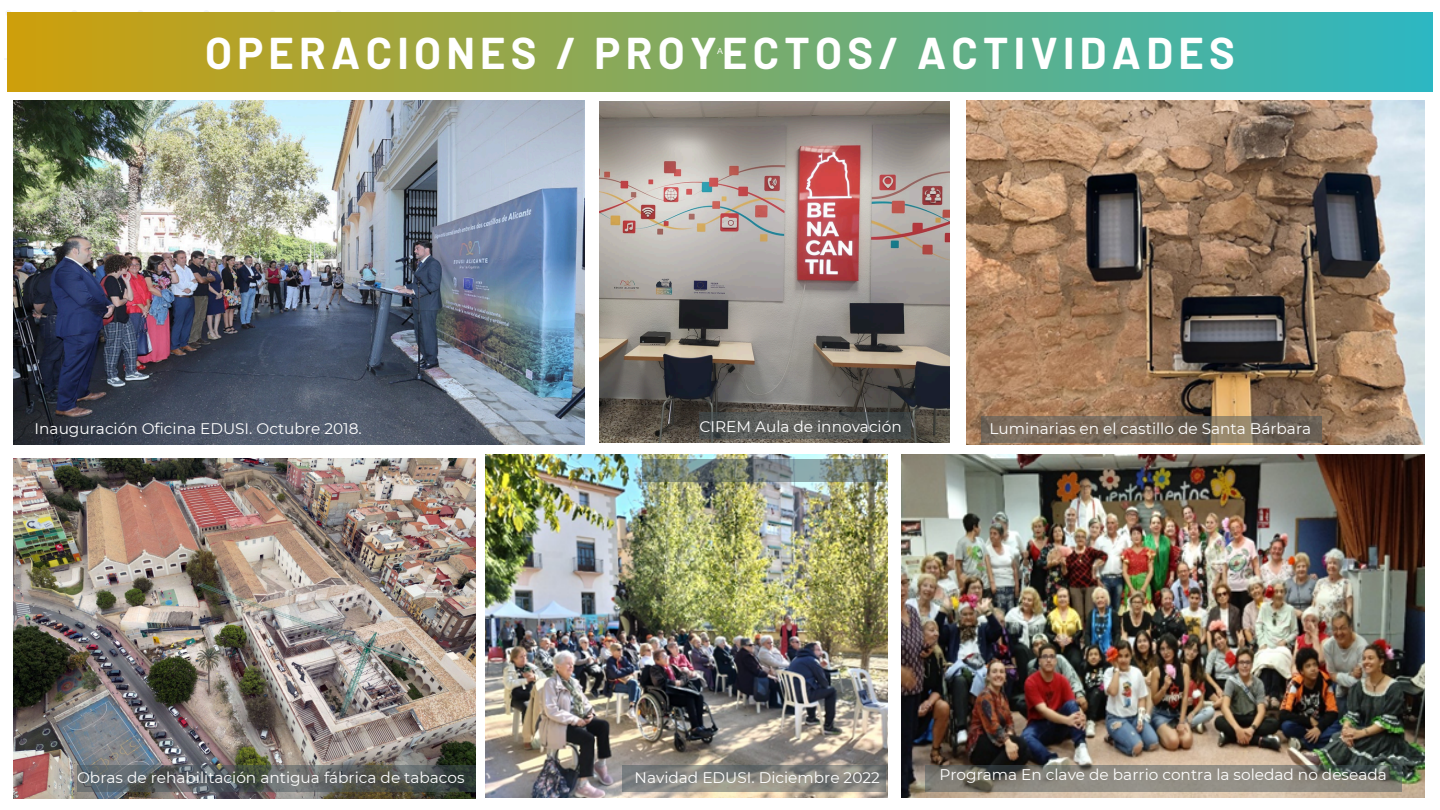
<style>
.page{position:relative;width:1440px;height:810px;background:#fff}
.page>*{position:absolute;margin:0;border:0;box-sizing:border-box;transform-origin:0 0}
.t1{font:700 43.4px "Barlow";letter-spacing:.12em;color:#fff}
.t2{font:15.3px "Montserrat";color:#fff}
.t3{font:15.3px "Montserrat";color:#fefefe}
.t4{font:8.8px "Arimo";color:#fff}
</style>
<div class="page">
<svg style="left:6px;top:10px;width:5px;height:6px"></svg>
<svg style="left:71px;top:10px;width:6px;height:3px"></svg>
<svg style="left:137px;top:10px;width:6px;height:3px"></svg>
<svg style="left:203px;top:10px;width:6px;height:3px"></svg>
<svg style="left:269px;top:10px;width:6px;height:3px"></svg>
<svg style="left:335px;top:10px;width:6px;height:3px"></svg>
<img style="left:486px;top:454px;width:402px;height:344px">
<img style="left:966px;top:101px;width:459px;height:343px">
<img style="left:14px;top:101px;width:571px;height:343px">
<img style="left:902px;top:454px;width:523px;height:344px">
<div style="left:8px;top:13px;width:1425px;height:78px;background:linear-gradient(to right,#ce9f0b,#2cb7c3)"></div>
<img style="left:14px;top:459px;width:461px;height:340px">
<svg style="left:642px;top:459px;width:243px;height:22px;background:#76847c"></svg>
<img style="left:600px;top:102px;width:349px;height:341px">
<svg style="left:699px;top:412px;width:212px;height:26px;background:#515452"></svg>
<svg style="left:981px;top:416px;width:341px;height:27px;background:#76695a"></svg>
<svg style="left:622px;top:765px;width:263px;height:26px;background:#84847f"></svg>
<svg style="left:925px;top:765px;width:476px;height:26px;background:#807e75"></svg>
<svg style="left:77px;top:765px;width:399px;height:26px;background:#575d5c"></svg>
<h1 class="t1" style="left:205px;top:26px;width:1031px">OPERACIONES / PROYECTOS/ ACTIVIDADES</h1>
<p class="t4" style="left:717px;top:46px;width:7px">A</p>
<p class="t2" style="left:35px;top:419px;width:329px">Inauguración Oficina EDUSI. Octubre 2018.</p>
<p class="t2" style="left:699px;top:418px;width:204px">CIREM Aula de innovación</p>
<p class="t2" style="left:990px;top:419px;width:323px">Luminarias en el castillo de Santa Bárbara</p>
<p class="t3" style="left:77px;top:768px;width:389px">Obras de rehabilitación antigua fábrica de tabacos</p>
<p class="t2" style="left:635px;top:768px;width:247px">Navidad EDUSI. Diciembre 2022</p>
<p class="t2" style="left:939px;top:765px;width:449px">Programa En clave de barrio contra la soledad no deseada</p>
</div>
